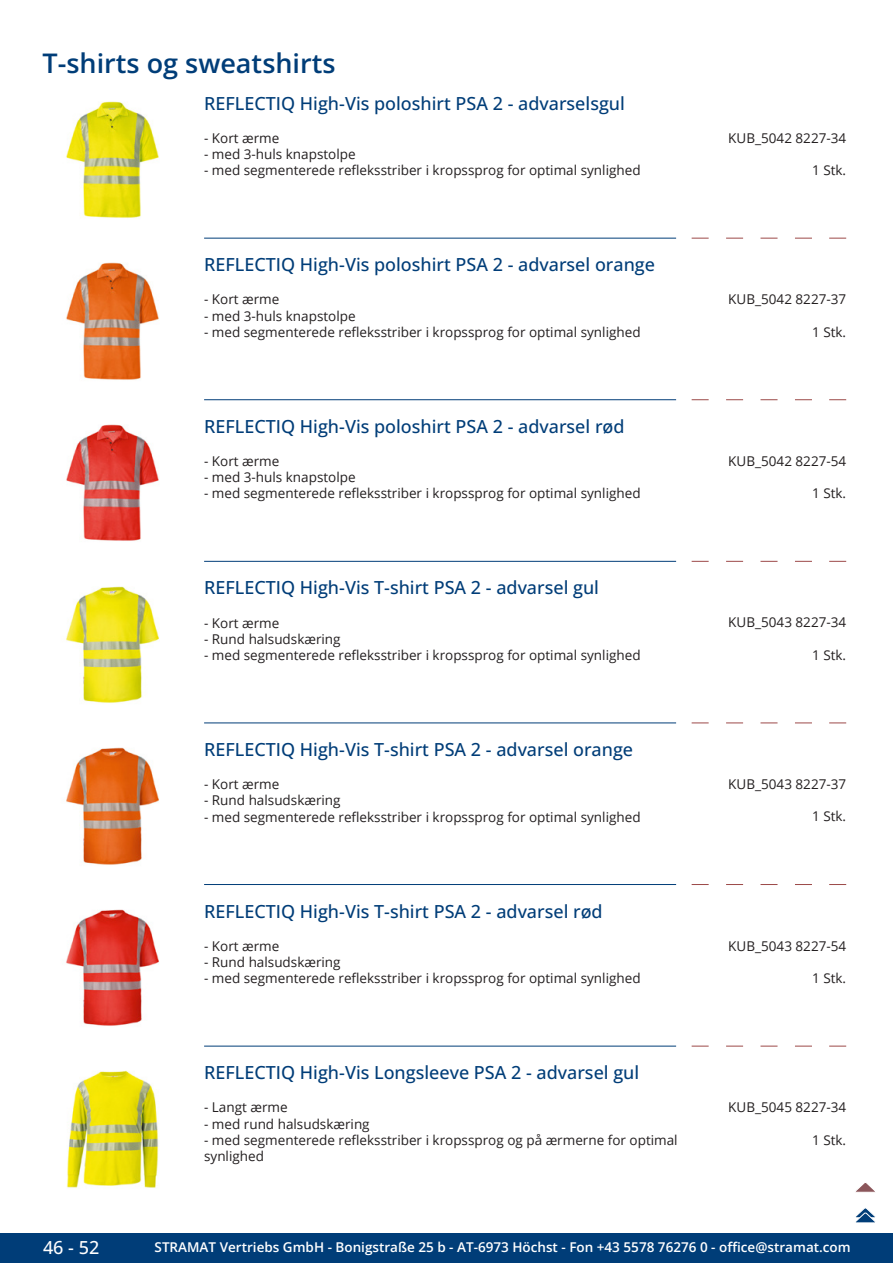
<style>
.page{position:relative;width:893px;height:1263px;background:#fff}
.page>*{position:absolute;margin:0;border:0;box-sizing:border-box;transform-origin:0 0}
.GruppeName{font:600 27px "Open Sans";color:#003d78}
.ArtikelName{font:500 18px "Open Sans";color:#003d78}
.t1{font:500 18px "Open Sans";color:#fff}
.Beschreibung{font:13.5px/16.2px "Open Sans";color:#231f20}
.ArtikelNummer{font:13.5px "Open Sans";color:#231f20}
.t2{font:600 13.5px "Open Sans";color:#fff}
</style>
<div class="page">
<div style="left:0;top:1233px;width:893px;height:30px;background:#003d78"></div>
<img style="left:66px;top:101px;width:93px;height:117px">
<img style="left:66px;top:262px;width:93px;height:118px">
<svg style="left:692px;top:238px;width:17px;height:1px"></svg>
<svg style="left:726px;top:238px;width:17px;height:1px"></svg>
<svg style="left:760px;top:238px;width:17px;height:1px"></svg>
<svg style="left:795px;top:238px;width:17px;height:1px"></svg>
<svg style="left:829px;top:238px;width:17px;height:1px"></svg>
<hr style="left:204px;top:238px;width:472px;height:1px;background:#003d78">
<img style="left:66px;top:424px;width:93px;height:117px">
<svg style="left:692px;top:399px;width:17px;height:1px"></svg>
<svg style="left:726px;top:399px;width:17px;height:1px"></svg>
<svg style="left:760px;top:399px;width:17px;height:1px"></svg>
<svg style="left:795px;top:399px;width:17px;height:1px"></svg>
<svg style="left:829px;top:399px;width:17px;height:1px"></svg>
<hr style="left:204px;top:399px;width:472px;height:1px;background:#003d78">
<img style="left:66px;top:586px;width:93px;height:117px">
<svg style="left:692px;top:561px;width:17px;height:1px"></svg>
<svg style="left:726px;top:561px;width:17px;height:1px"></svg>
<svg style="left:760px;top:561px;width:17px;height:1px"></svg>
<svg style="left:795px;top:561px;width:17px;height:1px"></svg>
<svg style="left:829px;top:561px;width:17px;height:1px"></svg>
<hr style="left:204px;top:561px;width:472px;height:1px;background:#003d78">
<img style="left:66px;top:747px;width:93px;height:118px">
<svg style="left:692px;top:723px;width:17px;height:1px"></svg>
<svg style="left:726px;top:723px;width:17px;height:1px"></svg>
<svg style="left:760px;top:723px;width:17px;height:1px"></svg>
<svg style="left:795px;top:723px;width:17px;height:1px"></svg>
<svg style="left:829px;top:723px;width:17px;height:1px"></svg>
<hr style="left:204px;top:723px;width:472px;height:1px;background:#003d78">
<img style="left:66px;top:909px;width:93px;height:117px">
<svg style="left:692px;top:884px;width:17px;height:1px"></svg>
<svg style="left:726px;top:884px;width:17px;height:1px"></svg>
<svg style="left:760px;top:884px;width:17px;height:1px"></svg>
<svg style="left:795px;top:884px;width:17px;height:1px"></svg>
<svg style="left:829px;top:884px;width:17px;height:1px"></svg>
<hr style="left:204px;top:884px;width:472px;height:1px;background:#003d78">
<img style="left:67px;top:1070px;width:92px;height:118px">
<svg style="left:692px;top:1046px;width:17px;height:1px"></svg>
<svg style="left:726px;top:1046px;width:17px;height:1px"></svg>
<svg style="left:760px;top:1046px;width:17px;height:1px"></svg>
<svg style="left:795px;top:1046px;width:17px;height:1px"></svg>
<svg style="left:829px;top:1046px;width:17px;height:1px"></svg>
<hr style="left:204px;top:1046px;width:472px;height:1px;background:#003d78">
<svg style="left:856px;top:1183px;width:19px;height:9px"></svg>
<svg style="left:855px;top:1208px;width:21px;height:15px"></svg>
<p class="GruppeName" style="left:43px;top:44px;width:295px">T-shirts og sweatshirts</p>
<p class="ArtikelName" style="left:204px;top:91px;width:422px">REFLECTIQ High-Vis poloshirt PSA 2 - advarselsgul</p>
<p class="Beschreibung" style="left:204px;top:129px;width:77px">- Kort ærme</p>
<p class="Beschreibung" style="left:204px;top:146px;width:153px">- med 3-huls knapstolpe</p>
<p class="Beschreibung" style="left:204px;top:162px;width:438px">- med segmenterede refleksstriber i kropssprog for optimal synlighed</p>
<p class="ArtikelName" style="left:204px;top:252px;width:452px">REFLECTIQ High-Vis poloshirt PSA 2 - advarsel orange</p>
<p class="Beschreibung" style="left:204px;top:291px;width:77px">- Kort ærme</p>
<p class="Beschreibung" style="left:204px;top:307px;width:153px">- med 3-huls knapstolpe</p>
<p class="Beschreibung" style="left:204px;top:323px;width:438px">- med segmenterede refleksstriber i kropssprog for optimal synlighed</p>
<p class="ArtikelName" style="left:204px;top:414px;width:422px">REFLECTIQ High-Vis poloshirt PSA 2 - advarsel rød</p>
<p class="Beschreibung" style="left:204px;top:453px;width:77px">- Kort ærme</p>
<p class="Beschreibung" style="left:204px;top:469px;width:153px">- med 3-huls knapstolpe</p>
<p class="Beschreibung" style="left:204px;top:485px;width:438px">- med segmenterede refleksstriber i kropssprog for optimal synlighed</p>
<p class="ArtikelName" style="left:204px;top:575px;width:396px">REFLECTIQ High-Vis T-shirt PSA 2 - advarsel gul</p>
<p class="Beschreibung" style="left:204px;top:614px;width:77px">- Kort ærme</p>
<p class="Beschreibung" style="left:204px;top:630px;width:138px">- Rund halsudskæring</p>
<p class="Beschreibung" style="left:204px;top:647px;width:438px">- med segmenterede refleksstriber i kropssprog for optimal synlighed</p>
<p class="ArtikelName" style="left:204px;top:737px;width:431px">REFLECTIQ High-Vis T-shirt PSA 2 - advarsel orange</p>
<p class="Beschreibung" style="left:204px;top:776px;width:77px">- Kort ærme</p>
<p class="Beschreibung" style="left:204px;top:792px;width:138px">- Rund halsudskæring</p>
<p class="Beschreibung" style="left:204px;top:808px;width:438px">- med segmenterede refleksstriber i kropssprog for optimal synlighed</p>
<p class="ArtikelName" style="left:204px;top:899px;width:400px">REFLECTIQ High-Vis T-shirt PSA 2 - advarsel rød</p>
<p class="Beschreibung" style="left:204px;top:937px;width:77px">- Kort ærme</p>
<p class="Beschreibung" style="left:204px;top:953px;width:138px">- Rund halsudskæring</p>
<p class="Beschreibung" style="left:204px;top:970px;width:438px">- med segmenterede refleksstriber i kropssprog for optimal synlighed</p>
<p class="ArtikelName" style="left:204px;top:1060px;width:437px">REFLECTIQ High-Vis Longsleeve PSA 2 - advarsel gul</p>
<p class="Beschreibung" style="left:204px;top:1099px;width:85px">- Langt ærme</p>
<p class="Beschreibung" style="left:204px;top:1115px;width:167px">- med rund halsudskæring</p>
<p class="Beschreibung" style="left:204px;top:1131px;width:475px">- med segmenterede refleksstriber i kropssprog og på ærmerne for optimal synlighed</p>
<p class="ArtikelNummer" style="left:728px;top:128px;width:119px">KUB_5042 8227-34</p>
<p class="ArtikelNummer" style="left:812px;top:161px;width:36px">1 Stk.</p>
<p class="ArtikelNummer" style="left:728px;top:290px;width:119px">KUB_5042 8227-37</p>
<p class="ArtikelNummer" style="left:812px;top:322px;width:36px">1 Stk.</p>
<p class="ArtikelNummer" style="left:728px;top:452px;width:119px">KUB_5042 8227-54</p>
<p class="ArtikelNummer" style="left:812px;top:484px;width:36px">1 Stk.</p>
<p class="ArtikelNummer" style="left:728px;top:613px;width:119px">KUB_5043 8227-34</p>
<p class="ArtikelNummer" style="left:812px;top:646px;width:36px">1 Stk.</p>
<p class="ArtikelNummer" style="left:728px;top:775px;width:119px">KUB_5043 8227-37</p>
<p class="ArtikelNummer" style="left:812px;top:807px;width:36px">1 Stk.</p>
<p class="ArtikelNummer" style="left:728px;top:936px;width:119px">KUB_5043 8227-54</p>
<p class="ArtikelNummer" style="left:812px;top:969px;width:36px">1 Stk.</p>
<p class="ArtikelNummer" style="left:728px;top:1098px;width:119px">KUB_5045 8227-34</p>
<p class="ArtikelNummer" style="left:812px;top:1130px;width:36px">1 Stk.</p>
<h2 class="t1" style="left:43px;top:1234px;width:58px">46 - 52</h2>
<p class="t2" style="left:155px;top:1238px;width:698px">STRAMAT Vertriebs GmbH - Bonigstraße 25 b - AT-6973 Höchst - Fon +43 5578 76276 0 - office@stramat.com</p>
</div>
